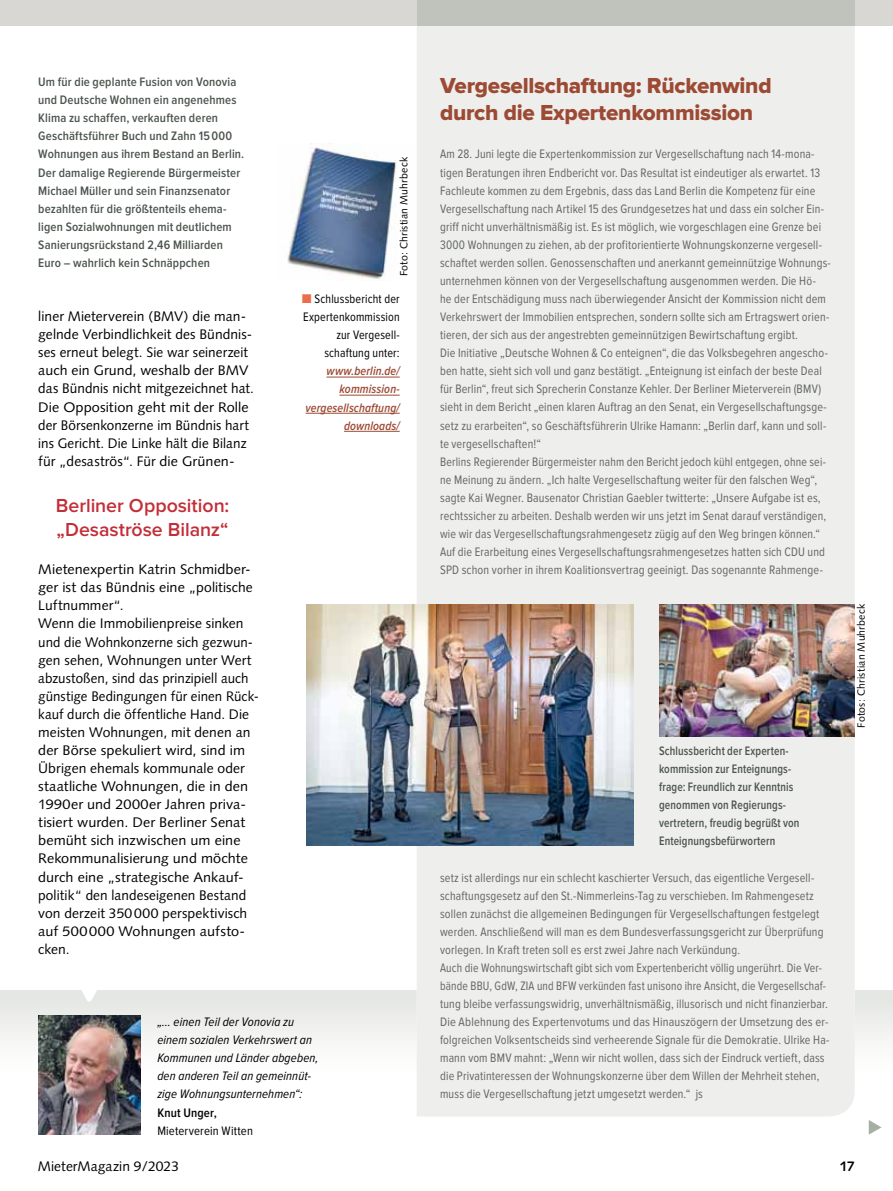
<style>
.page{position:relative;width:893px;height:1191px;background:#fff}
.page>*{position:absolute;margin:0;border:0;box-sizing:border-box;transform-origin:0 0}
.t1{font:22.5px/27px "Proxima Nova Extrabld";letter-spacing:-.01em;color:#9c4a34}
.t2{font:600 19.5px/24px "Proxima Nova";color:#c32e38}
.t3{font:13.8px/18px "Syntax";letter-spacing:.005em;color:#000;scale:1.04 1}
.t4{font:13.8px/18px "Syntax";letter-spacing:.005em;color:#000}
.t5{font:700 13.8px "Syntax";color:#000}
.t6{font:12.75px/18px "Proxima Nova Cond";letter-spacing:.015em;color:#636861;scale:.95 1}
.t7{font:600 12.75px/18px "Proxima Nova Cond";letter-spacing:.01em;color:#4d554e}
.t8{font:600 12.75px/18px "Proxima Nova Cond";letter-spacing:.01em;color:#4d554e;scale:.9 1}
.t9{font:italic 12.75px/18px "Proxima Nova Cond";letter-spacing:.01em;color:#000}
.t10{font:12.75px/18px "Proxima Nova Cond";letter-spacing:.015em;color:#000;text-align:right;scale:.95 1}
.t11{font:italic 600 12.75px/18px "Proxima Nova Cond";letter-spacing:.01em;color:#9c4a34;text-align:right;scale:.95 1}
.t12{font:12.75px "Proxima Nova Cond";letter-spacing:.015em;color:#000}
.t13{font:600 12.75px "Proxima Nova Cond";letter-spacing:.015em;color:#000}
.t14{font:10.5px "Syntax";letter-spacing:.02em;color:#000}
.s1{font-family:"European Pi Three";color:#eb6d4c}
</style>
<div class="page">
<div style="left:0;top:0;width:893px;height:26px;background:#d8d7d4"></div>
<svg style="left:0;top:990px;width:893px;height:108px"></svg>
<img style="left:287px;top:144px;width:109px;height:137px">
<div style="left:417px;top:26px;width:438px;height:1090px;background:#eeeeec"></div>
<div style="left:417px;top:0;width:438px;height:26px;background:#bfc3bb"></div>
<img style="left:306px;top:604px;width:328px;height:241px">
<img style="left:659px;top:604px;width:196px;height:133px">
<hr style="left:326px;top:377px;width:74px;height:1px;background:#9c4a34">
<hr style="left:339px;top:395px;width:61px;height:1px;background:#9c4a34">
<hr style="left:306px;top:413px;width:94px;height:1px;background:#9c4a34">
<hr style="left:344px;top:431px;width:56px;height:1px;background:#9c4a34">
<img style="left:38px;top:1015px;width:102px;height:119px">
<svg style="left:81px;top:990px;width:17px;height:12px"></svg>
<svg style="left:869px;top:1120px;width:12px;height:14px"></svg>
<p class="t7" style="left:38px;top:73px;width:208px">Um für die geplante Fusion von Vonovia und Deutsche Wohnen ein angenehmes Klima zu schaffen, verkauften deren Geschäftsführer Buch und Zahn 15 000<br>Wohnungen aus ihrem Bestand an Berlin.<br>Der damalige Regierende Bürgermeister Michael Müller und sein Finanzsenator bezahlten für die größtenteils ehema&shy;ligen Sozialwohnungen mit deutlichem Sanierungsrückstand 2,46 Milliarden Euro – wahrlich kein Schnäppchen</p>
<p class="t4" style="left:38px;top:307px;width:217px">liner Mieterverein (BMV) die man&shy;gelnde Verbindlichkeit des Bündnis&shy;ses erneut belegt. Sie war seinerzeit auch ein Grund, weshalb der BMV das Bündnis nicht mitgezeichnet hat.<br>Die Opposition geht mit der Rolle der Börsenkonzerne im Bündnis hart ins Gericht. Die Linke hält die Bilanz für „desaströs“. Für die Grünen-</p>
<h2 class="t2" style="left:56px;top:494px;width:175px">Berliner Opposition: „Desaströse Bilanz“</h2>
<p class="t3" style="left:38px;top:560px;width:214px">Mietenexpertin Katrin Schmidber&shy;ger ist das Bündnis eine „politische<br>Luftnummer“.<br>Wenn die Immobilienpreise sinken und die Wohnkonzerne sich gezwun&shy;gen sehen, Wohnungen unter Wert abzustoßen, sind das prinzipiell auch günstige Bedingungen für einen Rück&shy;kauf durch die öffentliche Hand. Die meisten Wohnungen, mit denen an der Börse spekuliert wird, sind im<br>Übrigen ehemals kommunale oder staatliche Wohnungen, die in den<br>1990er und 2000er Jahren priva&shy;tisiert wurden. Der Berliner Senat bemüht sich inzwischen um eine<br>Rekommunalisierung und möchte durch eine „strategische Ankauf&shy;politik“ den landeseigenen Bestand von derzeit 350 000 perspektivisch auf 500 000 Wohnungen aufsto&shy;cken.</p>
<p class="t14" style="left:398px;top:276px;width:121px;rotate:-90deg">Foto: Christian Muhrbeck</p>
<p class="t10" style="left:301px;top:290px;width:105px"><span class="s1">L</span> Schlussbericht der<br>Expertenkommission zur Vergesell&shy;schaftung unter:</p>
<p class="t11" style="left:306px;top:363px;width:101px">www.berlin.de/ kommission&shy;vergesellschaftung/ downloads/</p>
<p class="t9" style="left:157px;top:1013px;width:163px">„… einen Teil der Vonovia zu einem sozialen Verkehrswert an<br>Kommunen und Länder abgeben, den anderen Teil an gemeinnüt&shy;zige Wohnungsunternehmen“:</p>
<p class="t13" style="left:157px;top:1106px;width:61px">Knut Unger,</p>
<p class="t12" style="left:157px;top:1124px;width:97px">Mieterverein Witten</p>
<p class="t4" style="left:38px;top:1157px;width:143px">MieterMagazin 9/2023</p>
<h1 class="t1" style="left:440px;top:73px;width:333px">Vergesellschaftung: Rückenwind durch die Expertenkommission</h1>
<p class="t6" style="left:440px;top:146px;width:413px">Am 28. Juni legte die Expertenkommission zur Vergesellschaftung nach 14-mona&shy;tigen Beratungen ihren Endbericht vor. Das Resultat ist eindeutiger als erwartet. 13<br>Fachleute kommen zu dem Ergebnis, dass das Land Berlin die Kompetenz für eine Vergesellschaftung nach Artikel 15 des Grundgesetzes hat und dass ein solcher Ein&shy;griff nicht unverhältnismäßig ist. Es ist möglich, wie vorgeschlagen eine Grenze bei 3000 Wohnungen zu ziehen, ab der profitorientierte Wohnungskonzerne vergesell&shy;schaftet werden sollen. Genossenschaften und anerkannt gemeinnützige Wohnungs&shy;unternehmen können von der Vergesellschaftung ausgenommen werden. Die Hö-<br>he der Entschädigung muss nach überwiegender Ansicht der Kommission nicht dem Verkehrswert der Immobilien entsprechen, sondern sollte sich am Ertragswert orien&shy;tieren, der sich aus der angestrebten gemeinnützigen Bewirtschaftung ergibt.<br>Die Initiative „Deutsche Wohnen &amp; Co enteignen“, die das Volksbegehren angescho&shy;ben hatte, sieht sich voll und ganz bestätigt. „Enteignung ist einfach der beste Deal für Berlin“, freut sich Sprecherin Constanze Kehler. Der Berliner Mieterverein (BMV) sieht in dem Bericht „einen klaren Auftrag an den Senat, ein Vergesellschaftungsge&shy;setz zu erarbeiten“, so Geschäftsführerin Ulrike Hamann: „Berlin darf, kann und soll&shy;te vergesellschaften!“<br>Berlins Regierender Bürgermeister nahm den Bericht jedoch kühl entgegen, ohne sei&shy;ne Meinung zu ändern. „Ich halte Vergesellschaftung weiter für den falschen Weg“, sagte Kai Wegner. Bausenator Christian Gaebler twitterte: „Unsere Aufgabe ist es, rechtssicher zu arbeiten. Deshalb werden wir uns jetzt im Senat darauf verständigen, wie wir das Vergesellschaftungsrahmengesetz zügig auf den Weg bringen können.“ Auf die Erarbeitung eines Vergesellschaftungsrahmengesetzes hatten sich CDU und SPD schon vorher in ihrem Koalitionsvertrag geeinigt. Das sogenannte Rahmenge-</p>
<p class="t8" style="left:659px;top:742px;width:158px">Schlussbericht der Experten&shy;kommission zur Enteignungs&shy;frage: Freundlich zur Kenntnis genommen von Regierungs&shy;vertretern, freudig begrüßt von<br>Enteignungsbefürwortern</p>
<p class="t6" style="left:440px;top:868px;width:411px">setz ist allerdings nur ein schlecht kaschierter Versuch, das eigentliche Vergesell&shy;schaftungsgesetz auf den St.-Nimmerleins-Tag zu verschieben. Im Rahmengesetz sollen zunächst die allgemeinen Bedingungen für Vergesellschaftungen festgelegt werden. Anschließend will man es dem Bundesverfassungsgericht zur Überprüfung vorlegen. In Kraft treten soll es erst zwei Jahre nach Verkündung.<br>Auch die Wohnungswirtschaft gibt sich vom Expertenbericht völlig ungerührt. Die Ver&shy;bände BBU, GdW, ZIA und BFW verkünden fast unisono ihre Ansicht, die Vergesellschaf&shy;tung bleibe verfassungswidrig, unverhältnismäßig, illusorisch und nicht finanzierbar.<br>Die Ablehnung des Expertenvotums und das Hinauszögern der Umsetzung des er&shy;folgreichen Volksentscheids sind verheerende Signale für die Demokratie. Ulrike Ha&shy;mann vom BMV mahnt: „Wenn wir nicht wollen, dass sich der Eindruck vertieft, dass die Privatinteressen der Wohnungskonzerne über dem Willen der Mehrheit stehen, muss die Vergesellschaftung jetzt umgesetzt werden.“ js</p>
<p class="t14" style="left:855px;top:727px;width:125px;rotate:-90deg">Fotos: Christian Muhrbeck</p>
<p class="t5" style="left:840px;top:1158px;width:16px">17</p>
</div>
